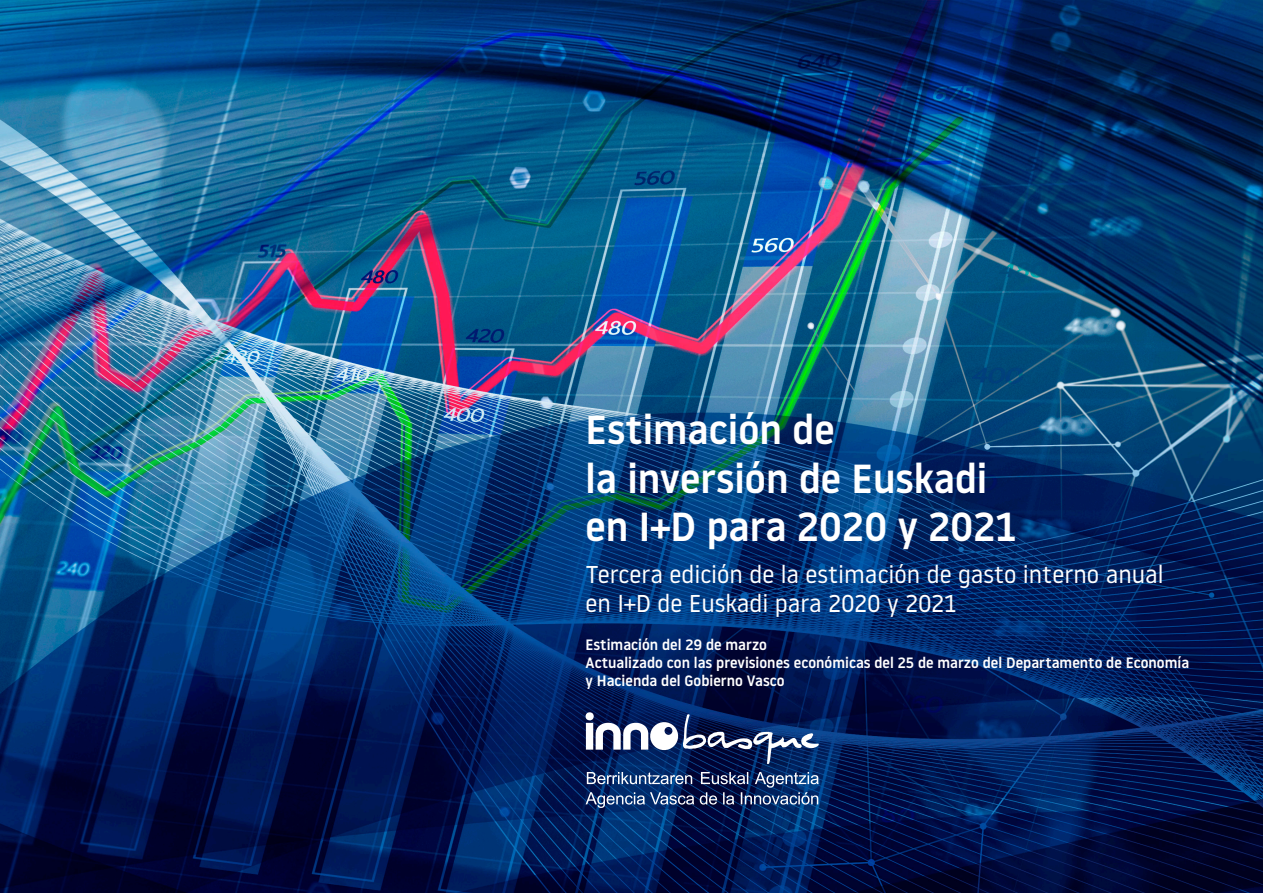
<style>
.page{position:relative;width:1263px;height:893px;background:#fff}
.page>*{position:absolute;margin:0;border:0;box-sizing:border-box;transform-origin:0 0}
.t1{font:500 40.5px "Noway";color:#fff}
.t2{font:24.3px "Noway";color:#fff}
.t3{font:500 15px "Noway";color:#fff}
</style>
<div class="page">
<img style="left:0;top:0;width:1263px;height:893px">
<svg style="left:585px;top:712px;width:234px;height:52px"></svg>
<svg style="left:585px;top:772px;width:234px;height:36px;background:#354e7e"></svg>
<p class="t1" style="left:585px;top:402px;width:251px">Estimación de</p>
<p class="t1" style="left:585px;top:450px;width:403px">la inversión de Euskadi</p>
<p class="t1" style="left:585px;top:499px;width:432px">en I+D para 2020 y 2021</p>
<p class="t2" style="left:585px;top:558px;width:580px">Tercera edición de la estimación de gasto interno anual</p>
<p class="t2" style="left:585px;top:587px;width:372px">en I+D de Euskadi para 2020 y 2021</p>
<p class="t3" style="left:585px;top:634px;width:183px">Estimación del 29 de marzo</p>
<p class="t3" style="left:585px;top:652px;width:605px">Actualizado con las previsiones económicas del 25 de marzo del Departamento de Economía</p>
<p class="t3" style="left:585px;top:670px;width:201px">y Hacienda del Gobierno Vasco</p>
</div>
